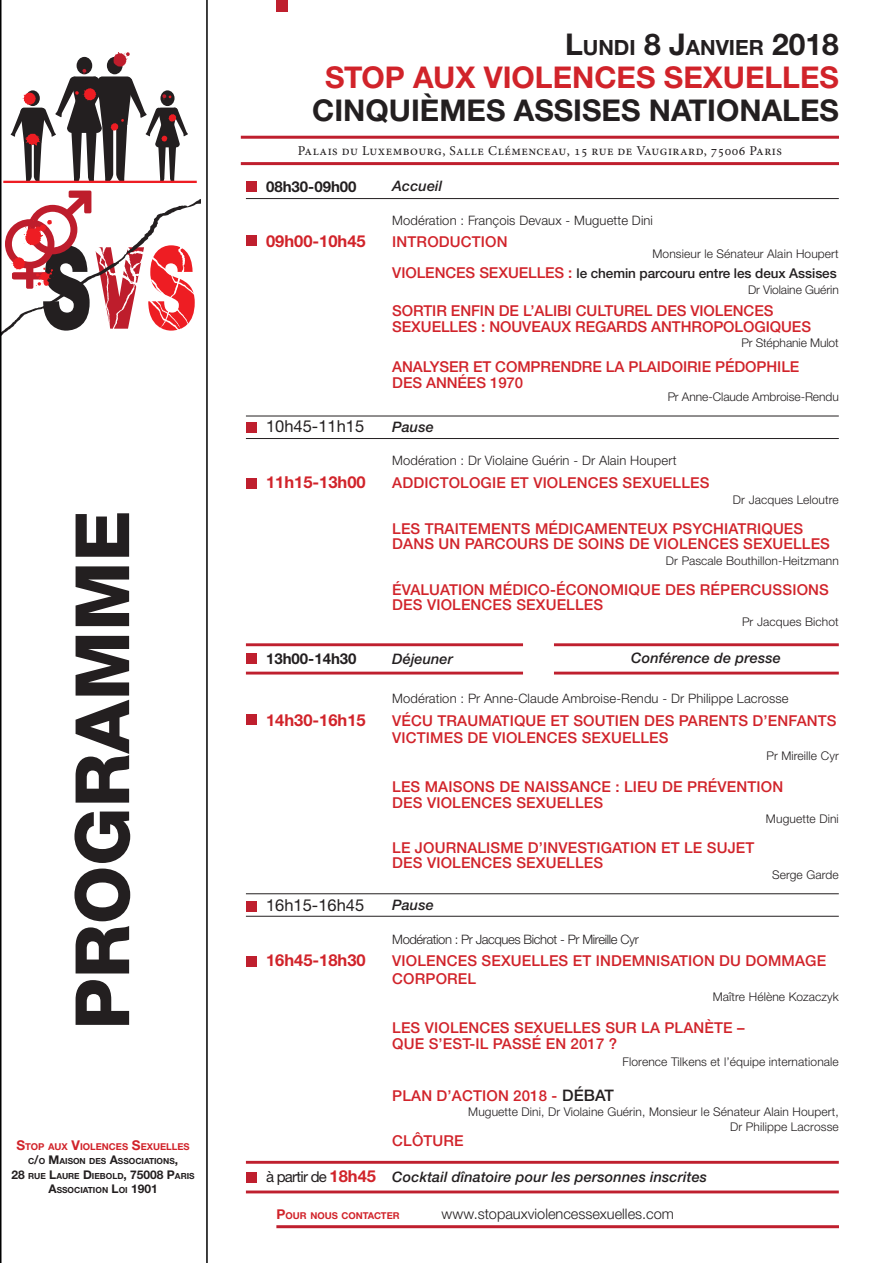
<style>
.page{position:relative;width:893px;height:1263px;background:#fff}
.page>*{position:absolute;margin:0;border:0;box-sizing:border-box;transform-origin:0 0}
.t1{font:800 75px "Helvetica Neue LTW1 G";color:#231f20}
.t2{font:700 30px "Helvetica Neue LTW1 G";color:#231f20}
.t3{font:700 30px "Helvetica Neue LTW1 G";color:#d1232a}
.t4{font:700 21px "Helvetica Neue LTW1 G";color:#231f20}
.t5{font:700 16.5px "Helvetica Neue LTW1 G";color:#d1232a}
.t6{font:16.5px "Helvetica Neue LTW1 G";color:#231f20}
.t7{font:500 15px/15.9px "Helvetica Neue LT Pro";letter-spacing:.01em;color:#d1232a}
.t8{font:700 15px "Helvetica Neue LTW1 G";color:#231f20}
.t9{font:15px "Helvetica Neue LTW1 G";letter-spacing:-.05em;color:#231f20}
.t10{font:300 14.55px "Helvetica Neue LTW1 G";color:#231f20}
.t11{font:italic 500 14.4px "Helvetica Neue LTW1 G";letter-spacing:.01em;color:#231f20}
.t12{font:13.5px "Minion Pro";letter-spacing:.035em;color:#231f20}
.t13{font:500 13.5px "Helvetica Neue LT Pro";letter-spacing:-.005em;color:#231f20}
.t14{font:300 13.05px "Helvetica Neue LTW1 G";letter-spacing:.01em;color:#231f20}
.t15{font:300 13.05px "Helvetica Neue LTW1 G";letter-spacing:-.03em;color:#231f20}
.t16{font:300 12px/15px "Helvetica Neue LTW1 G";letter-spacing:.01em;color:#231f20;text-align:right}
.t17{font:700 9.45px "Helvetica Neue LTW1 G";color:#d1232a}
.t18{font:700 8.4px "Helvetica Neue LTW1 G";color:#231f20}
.s1{font-size:13.5px}
.s2{font-size:12px}
.s3{font-size:30px}
.s4{font-size:15px;color:#d1232a}
.s5{font-size:15.9px;color:#231f20}
.s6{font-weight:700;font-size:16.5px;color:#d1232a}
</style>
<div class="page">
<svg style="left:0;top:0;width:208px;height:1263px"></svg>
<hr style="left:241px;top:136px;width:598px;height:3px;background:#bf1f2e">
<hr style="left:241px;top:162px;width:598px;height:3px;background:#bf1f2e">
<hr style="left:246px;top:198px;width:593px;height:1px;background:#231f20">
<hr style="left:276px;top:1225px;width:563px;height:3px;background:#bf1f2e">
<div style="left:276px;top:0;width:12px;height:11px;background:#bf1f2e"></div>
<div style="left:246px;top:181px;width:11px;height:11px;background:#bf1f2e"></div>
<div style="left:246px;top:235px;width:11px;height:11px;background:#bf1f2e"></div>
<div style="left:246px;top:478px;width:11px;height:11px;background:#bf1f2e"></div>
<div style="left:246px;top:956px;width:11px;height:11px;background:#bf1f2e"></div>
<div style="left:246px;top:714px;width:11px;height:11px;background:#bf1f2e"></div>
<hr style="left:246px;top:416px;width:593px;height:1px;background:#231f20">
<hr style="left:246px;top:438px;width:593px;height:1px;background:#231f20">
<div style="left:246px;top:422px;width:11px;height:11px;background:#bf1f2e"></div>
<hr style="left:246px;top:893px;width:593px;height:1px;background:#231f20">
<hr style="left:246px;top:916px;width:593px;height:1px;background:#231f20">
<div style="left:246px;top:900px;width:11px;height:11px;background:#bf1f2e"></div>
<hr style="left:246px;top:1161px;width:593px;height:3px;background:#bf1f2e">
<hr style="left:246px;top:1190px;width:593px;height:3px;background:#bf1f2e">
<div style="left:246px;top:1172px;width:11px;height:11px;background:#bf1f2e"></div>
<hr style="left:246px;top:672px;width:277px;height:2px;background:#bf1f2e">
<hr style="left:246px;top:643px;width:277px;height:3px;background:#bf1f2e">
<div style="left:246px;top:653px;width:11px;height:11px;background:#bf1f2e"></div>
<hr style="left:554px;top:672px;width:285px;height:2px;background:#bf1f2e">
<hr style="left:554px;top:643px;width:285px;height:3px;background:#bf1f2e">
<p class="t1" style="left:58px;top:1030px;width:521px;rotate:-90deg">PROGRAMME</p>
<p class="t17" style="left:16px;top:1141px;width:174px"><span class="s1">S</span>TOP AUX <span class="s1">V</span>IOLENCES <span class="s1">S</span>EXUELLES</p>
<p class="t18" style="left:28px;top:1156px;width:152px">C<span class="s2">/</span>O <span class="s2">M</span>AISON DES <span class="s2">A</span>SSOCIATIONS<span class="s2">,</span></p>
<p class="t18" style="left:12px;top:1170px;width:184px"><span class="s2">28</span> RUE <span class="s2">L</span>AURE <span class="s2">D</span>IEBOLD<span class="s2">, 75008 P</span>ARIS</p>
<p class="t18" style="left:48px;top:1185px;width:111px"><span class="s2">A</span>SSOCIATION <span class="s2">L</span>OI <span class="s2">1901</span></p>
<p class="t4" style="left:565px;top:35px;width:275px"><span class="s3">L</span>UNDI <span class="s3">8 J</span>ANVIER <span class="s3">2018</span></p>
<p class="t3" style="left:325px;top:59px;width:40px">STOP</p>
<p class="t3" style="left:413px;top:59px;width:22px">AUX</p>
<p class="t3" style="left:484px;top:59px;width:39px">VIOLENCE</p>
<p class="t3" style="left:636px;top:59px;width:68px">S SEXUELLE</p>
<p class="t3" style="left:819px;top:59px;width:21px">S</p>
<p class="t2" style="left:312px;top:92px;width:528px">CINQUIÈMES ASSISES NATIONALES</p>
<p class="t12" style="left:298px;top:142px;width:486px">Palais du Luxembourg, Salle Clémenceau, 15 rue de Vaugirard, 75006 Paris</p>
<p class="t8" style="left:266px;top:177px;width:92px">08h30-09h00</p>
<p class="t5" style="left:266px;top:231px;width:101px">09h00-10h45</p>
<p class="t11" style="left:392px;top:178px;width:52px">Accueil</p>
<p class="t14" style="left:392px;top:212px;width:262px">Modération : François Devaux - Muguette Dini</p>
<p class="t7" style="left:392px;top:233px;width:117px">INTRODUCTION</p>
<p class="t16" style="left:652px;top:246px;width:188px">Monsieur le Sénateur Alain Houpert</p>
<p class="t13" style="left:392px;top:265px;width:446px"><span class="s4">VIOLENCES SEXUELLES :</span> le chemin parcouru entre les deux Assises</p>
<p class="t16" style="left:748px;top:282px;width:92px">Dr Violaine Guérin</p>
<p class="t7" style="left:392px;top:303px;width:420px">SORTIR ENFIN DE L’ALIBI CULTUREL DES VIOLENCES<br>SEXUELLES : NOUVEAUX REGARDS ANTHROPOLOGIQUES</p>
<p class="t16" style="left:742px;top:335px;width:99px">Pr Stéphanie Mulot</p>
<p class="t7" style="left:392px;top:359px;width:409px">ANALYSER ET COMPRENDRE LA PLAIDOIRIE PÉDOPHILE<br>DES ANNÉES 1970</p>
<p class="t16" style="left:668px;top:389px;width:173px">Pr Anne-Claude Ambroise-Rendu</p>
<p class="t6" style="left:266px;top:416px;width:100px">10h45-11h15</p>
<p class="t11" style="left:392px;top:418px;width:43px">Pause</p>
<p class="t5" style="left:266px;top:472px;width:101px">11h15-13h00</p>
<p class="t14" style="left:392px;top:452px;width:286px">Modération : Dr Violaine Guérin - Dr Alain Houpert</p>
<p class="t7" style="left:392px;top:474px;width:319px">ADDICTOLOGIE ET VIOLENCES SEXUELLES</p>
<p class="t16" style="left:733px;top:492px;width:107px">Dr Jacques Leloutre</p>
<p class="t7" style="left:392px;top:520px;width:439px">LES TRAITEMENTS MÉDICAMENTEUX PSYCHIATRIQUES<br>DANS UN PARCOURS DE SOINS DE VIOLENCES SEXUELLES</p>
<p class="t16" style="left:666px;top:553px;width:174px">Dr Pascale Bouthillon-Heitzmann</p>
<p class="t7" style="left:392px;top:582px;width:438px;line-height:15px">ÉVALUATION MÉDICO-ÉCONOMIQUE DES RÉPERCUSSIONS<br>DES VIOLENCES SEXUELLES</p>
<p class="t16" style="left:742px;top:614px;width:98px">Pr Jacques Bichot</p>
<p class="t8" style="left:266px;top:649px;width:92px">13h00-14h30</p>
<p class="t11" style="left:392px;top:650px;width:62px">Déjeuner</p>
<p class="t11" style="left:631px;top:649px;width:151px">Conférence de presse</p>
<p class="t5" style="left:266px;top:710px;width:101px">14h30-16h15</p>
<p class="t14" style="left:392px;top:691px;width:398px">Modération : Pr Anne-Claude Ambroise-Rendu - Dr Philippe Lacrosse</p>
<p class="t7" style="left:392px;top:711px;width:446px;line-height:17.2px">VÉCU TRAUMATIQUE ET SOUTIEN DES PARENTS D’ENFANTS<br>VICTIMES DE VIOLENCES SEXUELLES</p>
<p class="t16" style="left:767px;top:748px;width:74px">Pr Mireille Cyr</p>
<p class="t7" style="left:392px;top:778px;width:392px;line-height:16.5px">LES MAISONS DE NAISSANCE : LIEU DE PRÉVENTION<br>DES VIOLENCES SEXUELLES</p>
<p class="t16" style="left:766px;top:811px;width:74px">Muguette Dini</p>
<p class="t7" style="left:392px;top:840px;width:364px;line-height:15px">LE JOURNALISME D’INVESTIGATION ET LE SUJET<br>DES VIOLENCES SEXUELLES</p>
<p class="t16" style="left:772px;top:867px;width:68px">Serge Garde</p>
<p class="t6" style="left:266px;top:895px;width:100px">16h15-16h45</p>
<p class="t11" style="left:392px;top:896px;width:43px">Pause</p>
<p class="t5" style="left:266px;top:950px;width:101px">16h45-18h30</p>
<p class="t15" style="left:392px;top:931px;width:248px">Modération : Pr Jacques Bichot - Pr Mireille Cyr</p>
<p class="t7" style="left:392px;top:952px;width:435px;line-height:17.2px">VIOLENCES SEXUELLES ET INDEMNISATION DU DOMMAGE<br>CORPOREL</p>
<p class="t16" style="left:713px;top:989px;width:128px">Maître Hélène Kozaczyk</p>
<p class="t7" style="left:392px;top:1019px;width:354px;line-height:16.5px">LES VIOLENCES SEXUELLES SUR LA PLANÈTE –<br>QUE S’EST-IL PASSÉ EN 2017 ?</p>
<p class="t16" style="left:623px;top:1054px;width:218px">Florence Tilkens et l’équipe internationale</p>
<p class="t7" style="left:392px;top:1087px;width:223px">PLAN D’ACTION 2018 - <span class="s5">DÉBAT</span></p>
<p class="t16" style="left:468px;top:1104px;width:372px">Muguette Dini, Dr Violaine Guérin, Monsieur le Sénateur Alain Houpert,<br>Dr Philippe Lacrosse</p>
<p class="t7" style="left:392px;top:1132px;width:73px">CLÔTURE</p>
<p class="t9" style="left:266px;top:1167px;width:112px">à partir de <span class="s6">18h45</span></p>
<p class="t11" style="left:392px;top:1168px;width:316px">Cocktail dînatoire pour les personnes inscrites</p>
<p class="t17" style="left:276px;top:1210px;width:125px"><span class="s1">P</span>OUR NOUS CONTACTER</p>
<p class="t10" style="left:441px;top:1204px;width:234px">www.stopauxviolencessexuelles.com</p>
</div>
